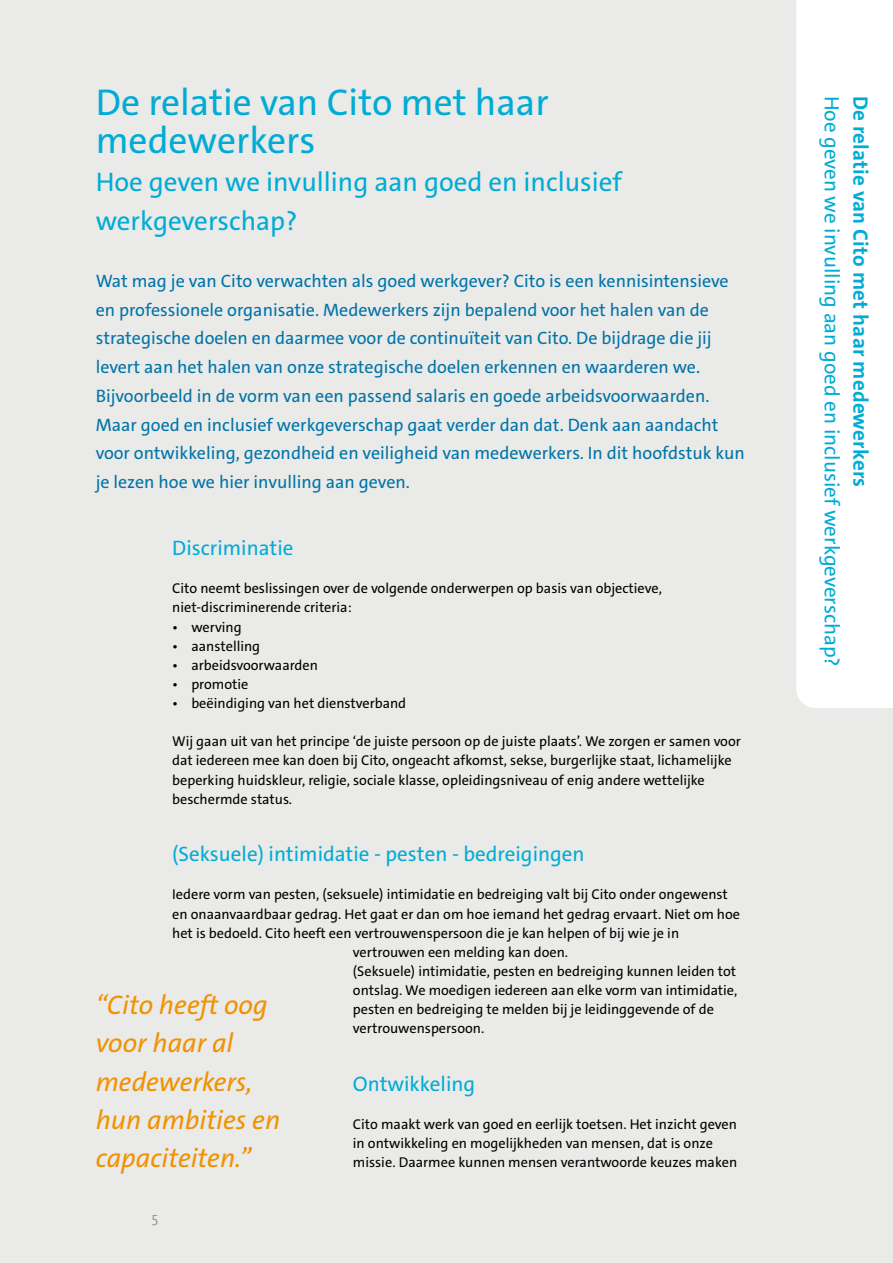
<style>
.page{position:relative;width:893px;height:1263px;background:#eaeae8}
.page>*{position:absolute;margin:0;border:0;box-sizing:border-box;transform-origin:0 0}
.t1{font:37.5px/38.2px "The Sans Cito";color:#00acd5}
.t2{font:italic 27px/38.2px "The Sans Cito";color:#f19200}
.t3{font:27px/38.2px "The Sans Cito";color:#00acd5}
.t4{font:21px/28.7px "The Sans Cito";color:#00acd5}
.t5{font:18px/28.7px "The Sans Cito";color:#0074a8}
.t6{font:14.25px/19.2px "The Sans Cito";color:#000}
.t7{font:14.25px "PT Sans";color:#8f9092}
.s1{font-weight:700}
.s2{color:#fff}
</style>
<div class="page">
<div style="left:796px;top:0;width:97px;height:708px;background:#fff"></div>
<h1 class="t1" style="left:96px;top:83px;width:455px">De relatie van Cito met haar medewerkers</h1>
<h2 class="t3" style="left:96px;top:163px;width:528px">Hoe geven we invulling aan goed en inclusief werkgeverschap?</h2>
<p class="t5" style="left:96px;top:267px;width:651px">Wat mag je van Cito verwachten als goed werkgever? Cito is een kennisintensieve en professionele organisatie. Medewerkers zijn bepalend voor het halen van de strategische doelen en daarmee voor de continuïteit van Cito. De bijdrage die jij levert aan het halen van onze strategische doelen erkennen en waarderen we.<br>Bijvoorbeeld in de vorm van een passend salaris en goede arbeidsvoorwaarden.<br>Maar goed en inclusief werkgeverschap gaat verder dan dat. Denk aan aandacht voor ontwikkeling, gezondheid en veiligheid van medewerkers. In dit hoofdstuk kun je lezen hoe we hier invulling aan geven.</p>
<h3 class="t4" style="left:172px;top:534px;width:123px">Discriminatie</h3>
<p class="t6" style="left:172px;top:579px;width:491px">Cito neemt beslissingen over de volgende onderwerpen op basis van objectieve, niet-discriminerende criteria:</p>
<p class="t6" style="left:172px;top:617px;width:71px">• werving</p>
<p class="t6" style="left:172px;top:636px;width:90px">• aanstelling</p>
<p class="t6" style="left:172px;top:655px;width:147px">• arbeidsvoorwaarden</p>
<p class="t6" style="left:172px;top:675px;width:78px">• promotie</p>
<p class="t6" style="left:172px;top:694px;width:236px">• beëindiging van het dienstverband</p>
<p class="t6" style="left:172px;top:732px;width:570px">Wij gaan uit van het principe ‘de juiste persoon op de juiste plaats’. We zorgen er samen voor dat iedereen mee kan doen bij Cito, ongeacht afkomst, sekse, burgerlijke staat, lichamelijke beperking huidskleur, religie, sociale klasse, opleidingsniveau of enig andere wettelijke beschermde status.</p>
<h3 class="t4" style="left:172px;top:840px;width:414px">(Seksuele) intimidatie - pesten - bedreigingen</h3>
<p class="t6" style="left:172px;top:885px;width:557px">Iedere vorm van pesten, (seksuele) intimidatie en bedreiging valt bij Cito onder ongewenst</p>
<p class="t6" style="left:172px;top:904px;width:569px">en onaanvaardbaar gedrag. Het gaat er dan om hoe iemand het gedrag ervaart. Niet om hoe</p>
<p class="t6" style="left:172px;top:923px;width:508px">het is bedoeld. Cito heeft een vertrouwenspersoon die je kan helpen of bij wie je in</p>
<p class="t6" style="left:353px;top:942px;width:217px">vertrouwen een melding kan doen.</p>
<p class="t6" style="left:353px;top:962px;width:385px">(Seksuele) intimidatie, pesten en bedreiging kunnen leiden tot</p>
<p class="t6" style="left:353px;top:981px;width:386px">ontslag. We moedigen iedereen aan elke vorm van intimidatie,</p>
<p class="t6" style="left:353px;top:1000px;width:362px">pesten en bedreiging te melden bij je leidinggevende of de</p>
<p class="t6" style="left:353px;top:1019px;width:133px">vertrouwenspersoon.</p>
<h3 class="t4" style="left:353px;top:1069px;width:124px">Ontwikkeling</h3>
<p class="t6" style="left:353px;top:1115px;width:386px">Cito maakt werk van goed en eerlijk toetsen. Het inzicht geven in ontwikkeling en mogelijkheden van mensen, dat is onze missie. Daarmee kunnen mensen verantwoorde keuzes maken</p>
<h2 class="t2" style="left:96px;top:986px;width:186px">“Cito heeft oog voor haar al medewerkers, hun ambities en capaciteiten.”</h2>
<p class="t7" style="left:151px;top:1212px;width:9px">5</p>
<h3 class="t4" style="left:875px;top:96px;width:573px;rotate:90deg"><span class="s1">De relatie van Cito met haar medewerkers</span> <span class="s2">|<br></span>Hoe geven we invulling aan goed en inclusief werkgeverschap?</h3>
</div>
